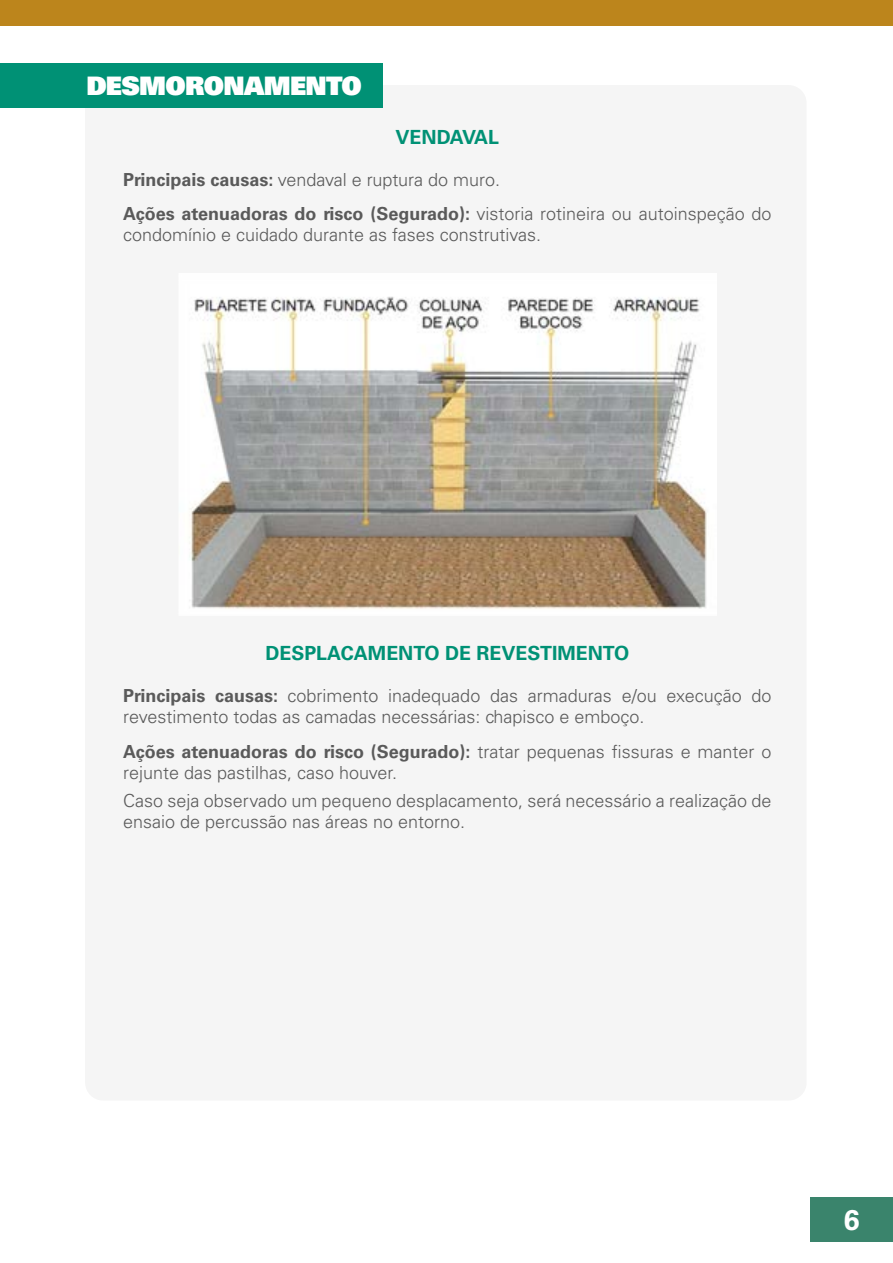
<style>
.page{position:relative;width:893px;height:1263px;background:#fff}
.page>*{position:absolute;margin:0;border:0;box-sizing:border-box;transform-origin:0 0}
.t1{font:700 28.5px "Univers LT Std";color:#fff}
.t2{font:25.5px "Univers LT Std X Black";letter-spacing:-.025em;color:#fff}
.t3{font:700 19.5px "Univers LT Std";color:#009175}
.t4{font:300 18px/21px "Univers LT Std";color:#5a5a5a}
.s1{font-weight:700}
</style>
<div class="page">
<div style="left:810px;top:1197px;width:83px;height:45px;background:#3a846c"></div>
<div style="left:0;top:0;width:893px;height:26px;background:#bc851c"></div>
<div style="left:85px;top:85px;width:722px;height:1015px;background:#f5f5f5;border-radius:18px"></div>
<div style="left:0;top:64px;width:383px;height:44px;background:#009175"></div>
<img style="left:191px;top:297px;width:516px;height:312px">
<h2 class="t2" style="left:86px;top:69px;width:277px">DESMORONAMENTO</h2>
<p class="t3" style="left:395px;top:126px;width:105px">VENDAVAL</p>
<p class="t4" style="left:123px;top:162px;width:650px;line-height:34.5px"><span class="s1">Principais causas:</span> vendaval e ruptura do muro.<br><span class="s1">Ações atenuadoras do risco (Segurado):</span> vistoria rotineira ou autoinspeção do</p>
<p class="t4" style="left:123px;top:224px;width:419px">condomínio e cuidado durante as fases construtivas.</p>
<p class="t3" style="left:265px;top:642px;width:365px">DESPLACAMENTO DE REVESTIMENTO</p>
<p class="t4" style="left:123px;top:685px;width:650px"><span class="s1">Principais causas:</span> cobrimento inadequado das armaduras e/ou execução do revestimento todas as camadas necessárias: chapisco e emboço.</p>
<p class="t4" style="left:123px;top:741px;width:650px"><span class="s1">Ações atenuadoras do risco (Segurado):</span> tratar pequenas fissuras e manter o rejunte das pastilhas, caso houver.</p>
<p class="t4" style="left:123px;top:790px;width:650px">Caso seja observado um pequeno desplacamento, será necessário a realização de ensaio de percussão nas áreas no entorno.</p>
<h1 class="t1" style="left:844px;top:1203px;width:17px">6</h1>
</div>
